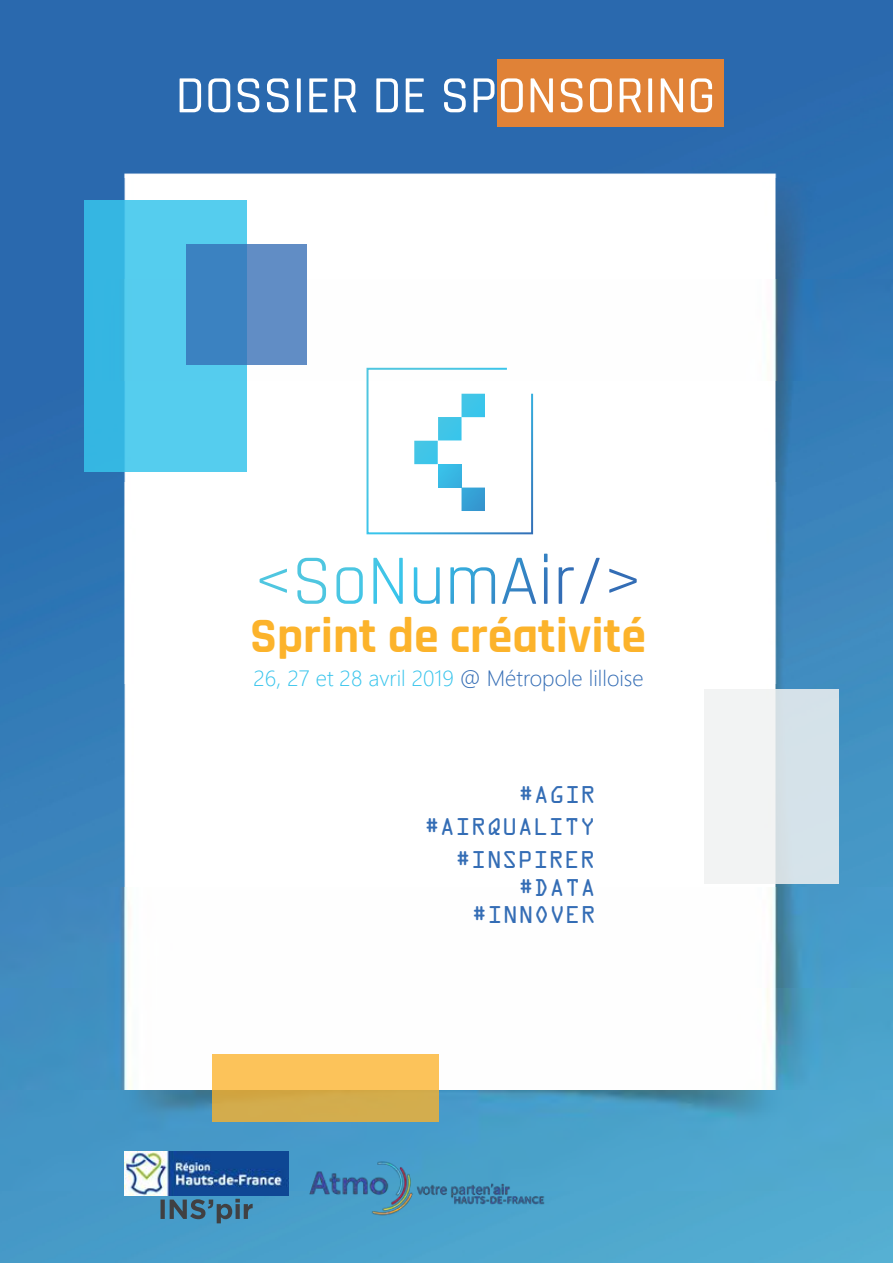
<style>
.page{position:relative;width:893px;height:1263px;background:#fff}
.page>*{position:absolute;margin:0;border:0;box-sizing:border-box;transform-origin:0 0}
.t1{font:500 52.8px "Rajdhani";color:#fff}
.t2{font:700 49.95px "Rajdhani";color:#fcb32b}
.t3{font:25.8px "OCRA Extended";color:#346db5}
.t4{font:300 22.05px "Segoe UI";color:#37c4ec}
.s1{color:#346db5}
</style>
<div class="page">
<img style="left:0;top:0;width:893px;height:1263px">
<div style="left:705px;top:689px;width:134px;height:195px;background:linear-gradient(to right,#faf8f5,#cfdee7)"></div>
<svg style="left:84px;top:200px;width:162px;height:272px;background:#4bc5ea"></svg>
<svg style="left:186px;top:244px;width:121px;height:121px;background:#4d87c2"></svg>
<div style="left:498px;top:59px;width:226px;height:68px;background:#e08237"></div>
<svg style="left:212px;top:1054px;width:226px;height:67px;background:#e8b853"></svg>
<svg style="left:260px;top:569px;width:27px;height:24px"></svg>
<svg style="left:297px;top:558px;width:29px;height:46px"></svg>
<svg style="left:336px;top:567px;width:27px;height:37px"></svg>
<svg style="left:373px;top:558px;width:30px;height:46px"></svg>
<svg style="left:414px;top:567px;width:26px;height:37px"></svg>
<svg style="left:450px;top:567px;width:45px;height:37px"></svg>
<svg style="left:502px;top:558px;width:34px;height:46px"></svg>
<svg style="left:544px;top:554px;width:3px;height:50px"></svg>
<svg style="left:559px;top:567px;width:15px;height:37px"></svg>
<svg style="left:580px;top:558px;width:20px;height:46px"></svg>
<svg style="left:609px;top:569px;width:28px;height:24px"></svg>
<svg style="left:365px;top:367px;width:169px;height:168px"></svg>
<img style="left:297px;top:1153px;width:283px;height:69px">
<svg style="left:161px;top:1199px;width:92px;height:24px;background:#437895"></svg>
<img style="left:125px;top:1152px;width:163px;height:43px">
<h1 class="t1" style="left:175px;top:65px;width:542px">DOSSIER DE SPONSORING</h1>
<h2 class="t2" style="left:250px;top:606px;width:398px">Sprint de créativité</h2>
<p class="t4" style="left:254px;top:658px;width:392px">26, 27 et 28 avril 2019 <span class="s1">@ Métropole lilloise</span></p>
<p class="t3" style="left:518px;top:781px;width:79px">#AGIR</p>
<p class="t3" style="left:424px;top:813px;width:173px">#AIRQUALITY</p>
<p class="t3" style="left:455px;top:845px;width:142px">#INSPIRER</p>
<p class="t3" style="left:518px;top:874px;width:79px">#DATA</p>
<p class="t3" style="left:471px;top:901px;width:126px">#INNOVER</p>
</div>
